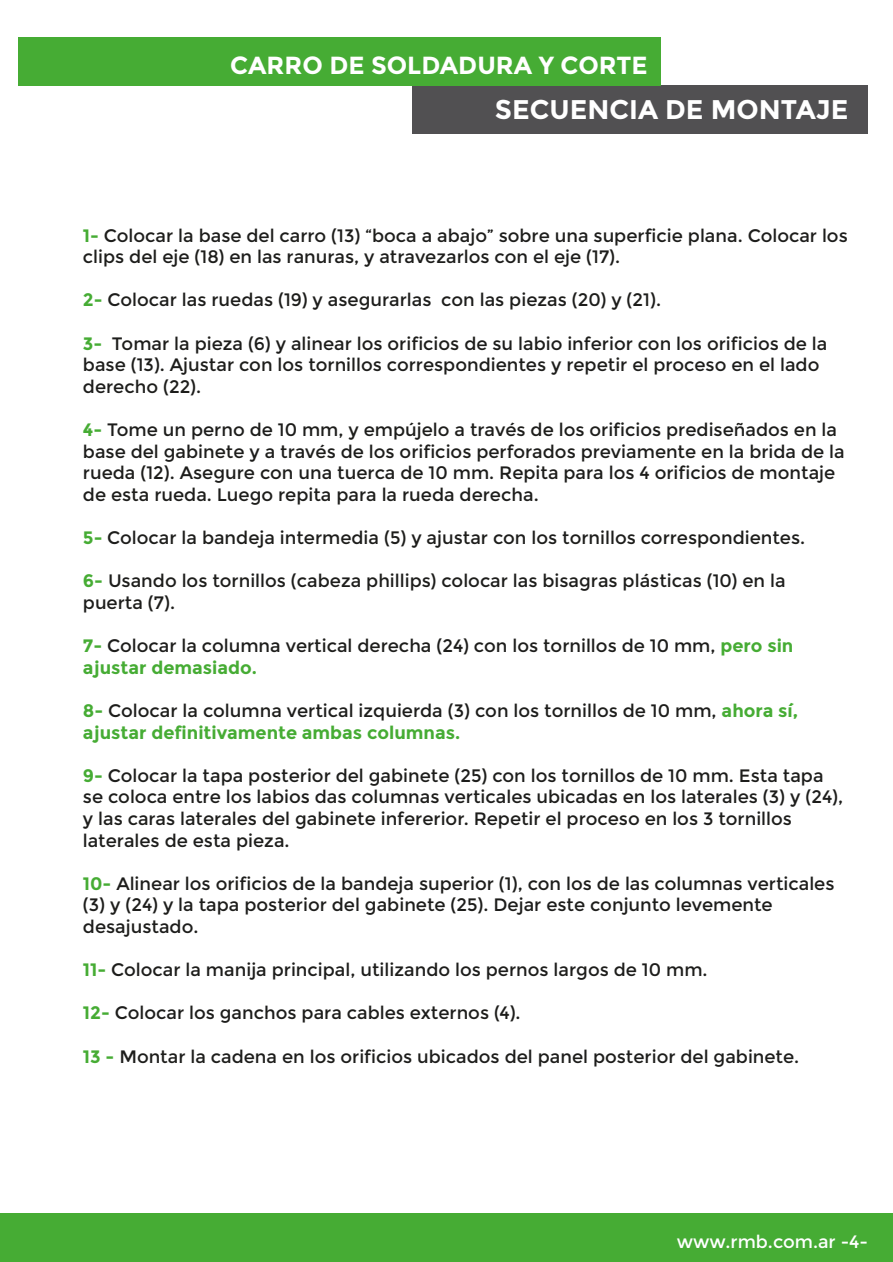
<style>
.page{position:relative;width:893px;height:1262px;background:#fff}
.page>*{position:absolute;margin:0;border:0;box-sizing:border-box;transform-origin:0 0}
.t1{font:700 27px "Montserrat";color:#fff}
.t2{font:700 24.75px "Montserrat";color:#fff}
.t3{font:18px/21.6px "Montserrat";color:#1d1d1b}
.t4{font:18px "Montserrat";color:#fff}
.s1{font-weight:700;color:#46ac34}
</style>
<div class="page">
<div style="left:412px;top:86px;width:455px;height:48px;background:#515052"></div>
<div style="left:18px;top:38px;width:642px;height:48px;background:#46ac34"></div>
<div style="left:0;top:1214px;width:893px;height:48px;background:#46ac34"></div>
<h2 class="t2" style="left:230px;top:50px;width:419px">CARRO DE SOLDADURA Y CORTE</h2>
<h1 class="t1" style="left:495px;top:93px;width:355px">SECUENCIA DE MONTAJE</h1>
<p class="t3" style="left:83px;top:225px;width:766px"><span class="s1">1-</span> Colocar la base del carro (13) “boca a abajo” sobre una superficie plana. Colocar los clips del eje (18) en las ranuras, y atravezarlos con el eje (17).</p>
<p class="t3" style="left:83px;top:289px;width:580px"><span class="s1">2-</span> Colocar las ruedas (19) y asegurarlas con las piezas (20) y (21).</p>
<p class="t3" style="left:83px;top:333px;width:746px"><span class="s1">3-</span> Tomar la pieza (6) y alinear los orificios de su labio inferior con los orificios de la base (13). Ajustar con los tornillos correspondientes y repetir el proceso en el lado derecho (22).</p>
<p class="t3" style="left:83px;top:419px;width:763px"><span class="s1">4-</span> Tome un perno de 10 mm, y empújelo a través de los orificios prediseñados en la base del gabinete y a través de los orificios perforados previamente en la brida de la rueda (12). Asegure con una tuerca de 10 mm. Repita para los 4 orificios de montaje de esta rueda. Luego repita para la rueda derecha.</p>
<p class="t3" style="left:83px;top:527px;width:724px"><span class="s1">5-</span> Colocar la bandeja intermedia (5) y ajustar con los tornillos correspondientes.</p>
<p class="t3" style="left:83px;top:570px;width:704px"><span class="s1">6-</span> Usando los tornillos (cabeza phillips) colocar las bisagras plásticas (10) en la puerta (7).</p>
<p class="t3" style="left:83px;top:635px;width:712px"><span class="s1">7-</span> Colocar la columna vertical derecha (24) con los tornillos de 10 mm, <span class="s1">pero sin ajustar demasiado.</span></p>
<p class="t3" style="left:83px;top:700px;width:717px"><span class="s1">8-</span> Colocar la columna vertical izquierda (3) con los tornillos de 10 mm, <span class="s1">ahora sí, ajustar definitivamente ambas columnas.</span></p>
<p class="t3" style="left:83px;top:765px;width:762px"><span class="s1">9-</span> Colocar la tapa posterior del gabinete (25) con los tornillos de 10 mm. Esta tapa se coloca entre los labios das columnas verticales ubicadas en los laterales (3) y (24), y las caras laterales del gabinete infererior. Repetir el proceso en los 3 tornillos laterales de esta pieza.</p>
<p class="t3" style="left:83px;top:873px;width:753px"><span class="s1">10-</span> Alinear los orificios de la bandeja superior (1), con los de las columnas verticales (3) y (24) y la tapa posterior del gabinete (25). Dejar este conjunto levemente desajustado.</p>
<p class="t3" style="left:83px;top:959px;width:626px"><span class="s1">11-</span> Colocar la manija principal, utilizando los pernos largos de 10 mm.</p>
<p class="t3" style="left:83px;top:1002px;width:439px"><span class="s1">12-</span> Colocar los ganchos para cables externos (4).</p>
<p class="t3" style="left:83px;top:1045px;width:718px"><span class="s1">13 -</span> Montar la cadena en los orificios ubicados del panel posterior del gabinete.</p>
<p class="t4" style="left:677px;top:1230px;width:193px">www.rmb.com.ar -4-</p>
<p class="t4" style="left:849px;top:1230px;width:12px">2</p>
</div>
